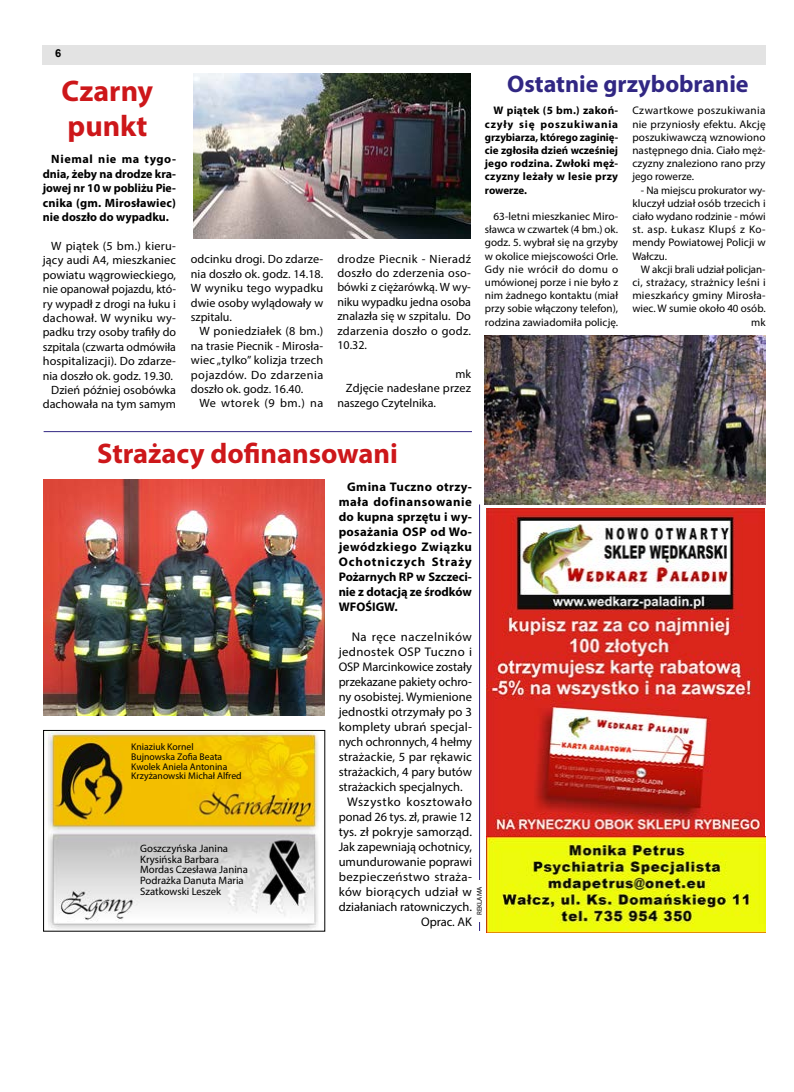
<style>
.page{position:relative;width:794px;height:1092px;background:#fff}
.page>*{position:absolute;margin:0;border:0;box-sizing:border-box;transform-origin:0 0}
.t1{font:700 29.8px/35.8px "Myriad Pro";color:#cd171a}
.t2{font:700 28.4px "Myriad Pro";color:#cd171a}
.t3{font:700 24.1px "Myriad Pro";color:#312783}
.t4{font:12.5px "Myriad Pro";color:#000}
.t5{font:700 12.5px/15px "Myriad Pro";color:#000;text-align:justify}
.t6{font:12.5px "Myriad Pro";letter-spacing:.03em;color:#000}
.t7{font:12.5px "Myriad Pro";letter-spacing:.025em;color:#000}
.t8{font:12.5px "Myriad Pro";letter-spacing:.05em;color:#000}
.t9{font:12.5px "Myriad Pro";letter-spacing:.04em;color:#000}
.t10{font:12px/14.4px "Myriad Pro";letter-spacing:.005em;color:#000;text-align:justify}
.t11{font:700 12px/14.4px "Myriad Pro";color:#000;text-align:justify}
.t12{font:12px "Myriad Pro";letter-spacing:.045em;color:#000}
.t13{font:11px/13.2px "Myriad Pro";letter-spacing:.005em;color:#000;text-align:justify}
.t14{font:700 11px/13.2px "Myriad Pro";letter-spacing:.015em;color:#000;text-align:justify}
.t15{font:700 11px "Arial";color:#000}
.t16{font:10.7px/10.7px "Myriad Pro";color:#000}
.t17{font:9.7px/9.7px "Myriad Pro";color:#000}
.t18{font:7px "Myriad Pro";color:#000}
</style>
<div class="page">
<div style="left:43px;top:45px;width:722px;height:19px;background:#e3e3e3"></div>
<img style="left:47px;top:732px;width:271px;height:197px">
<div style="left:43px;top:730px;width:282px;height:201px;border:1px solid #000"></div>
<img style="left:485px;top:336px;width:280px;height:168px">
<img style="left:44px;top:479px;width:281px;height:237px">
<img style="left:194px;top:73px;width:277px;height:165px">
<img style="left:487px;top:508px;width:278px;height:424px">
<hr style="left:44px;top:431px;width:428px;height:1px;background:#312783">
<hr style="left:479px;top:504px;width:1px;height:426px;background:#312783">
<div style="left:476px;top:879px;width:6px;height:42px;background:#fff"></div>
<p class="t15" style="left:55px;top:46px;width:8px">6</p>
<h1 class="t1" style="left:62px;top:72px;width:93px">Czarny punkt</h1>
<p class="t11" style="left:43px;top:152px;width:135px;text-indent:9px">Niemal nie ma tygo&shy;dnia, żeby na drodze kra&shy;jowej nr 10 w pobliżu Pie&shy;cnika (gm. Mirosławiec) nie doszło do wypadku.</p>
<p class="t10" style="left:43px;top:238px;width:135px;text-align:right">W piątek (5 bm.) kieru&shy;jący audi A4, mieszkaniec powiatu wągrowieckiego, nie opanował pojazdu, któ&shy;ry wypadł z drogi na łuku i dachował. W wyniku wy&shy;padku trzy osoby trafiły do szpitala (czwarta odmówiła hospitalizacji). Do zdarze&shy;nia doszło ok. godz. 19.30.<br>Dzień później osobówka dachowała na tym samym</p>
<p class="t10" style="left:191px;top:252px;width:134px">odcinku drogi. Do zdarze&shy;nia doszło ok. godz. 14.18.<br>W wyniku tego wypadku dwie osoby wylądowały w szpitalu.</p>
<p class="t10" style="left:191px;top:324px;width:134px;text-indent:9px">W poniedziałek (8 bm.) na trasie Piecnik - Mirosła&shy;wiec „tylko” kolizja trzech pojazdów. Do zdarzenia doszło ok. godz. 16.40.</p>
<p class="t12" style="left:199px;top:396px;width:125px">We wtorek (9 bm.) na</p>
<p class="t10" style="left:337px;top:251px;width:135px">drodze Piecnik - Nieradź doszło do zderzenia oso&shy;bówki z ciężarówką. W wy&shy;niku wypadku jedna osoba znalazła się w szpitalu. Do zdarzenia doszło o godz.<br>10.32.</p>
<p class="t10" style="left:455px;top:366px;width:17px">mk</p>
<p class="t10" style="left:346px;top:381px;width:126px">Zdjęcie nadesłane przez</p>
<p class="t10" style="left:337px;top:395px;width:100px">naszego Czytelnika.</p>
<h2 class="t2" style="left:97px;top:435px;width:302px">Strażacy dofinansowani</h2>
<h3 class="t3" style="left:507px;top:68px;width:243px">Ostatnie grzybobranie</h3>
<p class="t13" style="left:632px;top:104px;width:135px">Czwartkowe poszukiwania nie przyniosły efektu. Akcję poszukiwawczą wznowiono następnego dnia. Ciało męż&shy;czyzny znaleziono rano przy jego rowerze.</p>
<p class="t13" style="left:632px;top:183px;width:135px;text-indent:9px">- Na miejscu prokurator wy&shy;kluczył udział osób trzecich i ciało wydano rodzinie - mówi st. asp. Łukasz Klupś z Ko&shy;mendy Powiatowej Policji w Wałczu.</p>
<p class="t13" style="left:632px;top:262px;width:135px;text-align:right">W akcji brali udział policjan&shy;ci, strażacy, strażnicy leśni i mieszkańcy gminy Mirosła&shy;wiec. W sumie około 40 osób. mk</p>
<p class="t14" style="left:485px;top:104px;width:135px;text-indent:9px">W piątek (5 bm.) zakoń&shy;czyły się poszukiwania grzybiarza, którego zaginię&shy;cie zgłosiła dzień wcześniej jego rodzina. Zwłoki męż&shy;czyzny leżały w lesie przy rowerze.</p>
<p class="t13" style="left:485px;top:209px;width:135px;text-indent:9px">63-letni mieszkaniec Miro&shy;sławca w czwartek (4 bm.) ok. godz. 5. wybrał się na grzyby w okolice miejscowości Orle.<br>Gdy nie wrócił do domu o umówionej porze i nie było z nim żadnego kontaktu (miał przy sobie włączony telefon), rodzina zawiadomiła policję.</p>
<p class="t17" style="left:131px;top:741px;width:112px">Kniaziuk Kornel<br>Bujnowska Zofia Beata<br>Kwolek Aniela Antonina<br>Krzyżanowski Michał Alfred</p>
<p class="t16" style="left:140px;top:842px;width:109px">Goszczyńska Janina<br>Krysińska Barbara<br>Mordas Czesława Janina<br>Podrażka Danuta Maria<br>Szatkowski Leszek</p>
<p class="t5" style="left:339px;top:478px;width:135px;text-indent:9px">Gmina Tuczno otrzy&shy;mała dofinansowanie do kupna sprzętu i wy&shy;posażania OSP od Wo&shy;jewódzkiego Związku Ochotniczych Straży Pożarnych RP w Szczeci&shy;nie z dotacją ze środków WFOŚIGW.</p>
<p class="t9" style="left:352px;top:629px;width:122px">Na ręce naczelników</p>
<p class="t6" style="left:339px;top:644px;width:135px">jednostek OSP Tuczno i</p>
<p class="t4" style="left:339px;top:659px;width:135px">OSP Marcinkowice zostały</p>
<p class="t4" style="left:339px;top:674px;width:135px">przekazane pakiety ochro-</p>
<p class="t4" style="left:339px;top:689px;width:135px">ny osobistej. Wymienione</p>
<p class="t4" style="left:339px;top:704px;width:135px">jednostki otrzymały po 3</p>
<p class="t4" style="left:339px;top:719px;width:135px">komplety ubrań specjal-</p>
<p class="t4" style="left:339px;top:734px;width:135px">nych ochronnych, 4 hełmy</p>
<p class="t4" style="left:339px;top:749px;width:135px">strażackie, 5 par rękawic</p>
<p class="t4" style="left:339px;top:764px;width:135px">strażackich, 4 pary butów</p>
<p class="t4" style="left:339px;top:779px;width:125px">strażackich specjalnych.</p>
<p class="t8" style="left:347px;top:794px;width:126px">Wszystko kosztowało</p>
<p class="t4" style="left:339px;top:809px;width:135px">ponad 26 tys. zł, prawie 12</p>
<p class="t4" style="left:339px;top:824px;width:135px">tys. zł pokryje samorząd.</p>
<p class="t4" style="left:339px;top:839px;width:135px">Jak zapewniają ochotnicy,</p>
<p class="t4" style="left:339px;top:854px;width:135px">umundurowanie poprawi</p>
<p class="t6" style="left:339px;top:869px;width:135px">bezpieczeństwo straża-</p>
<p class="t7" style="left:339px;top:884px;width:135px">ków biorących udział w</p>
<p class="t4" style="left:339px;top:899px;width:135px">działaniach ratowniczych.</p>
<p class="t4" style="left:421px;top:914px;width:52px">Oprac. AK</p>
<p class="t18" style="left:475px;top:914px;width:30px;rotate:-90deg">REKLAMA</p>
</div>
